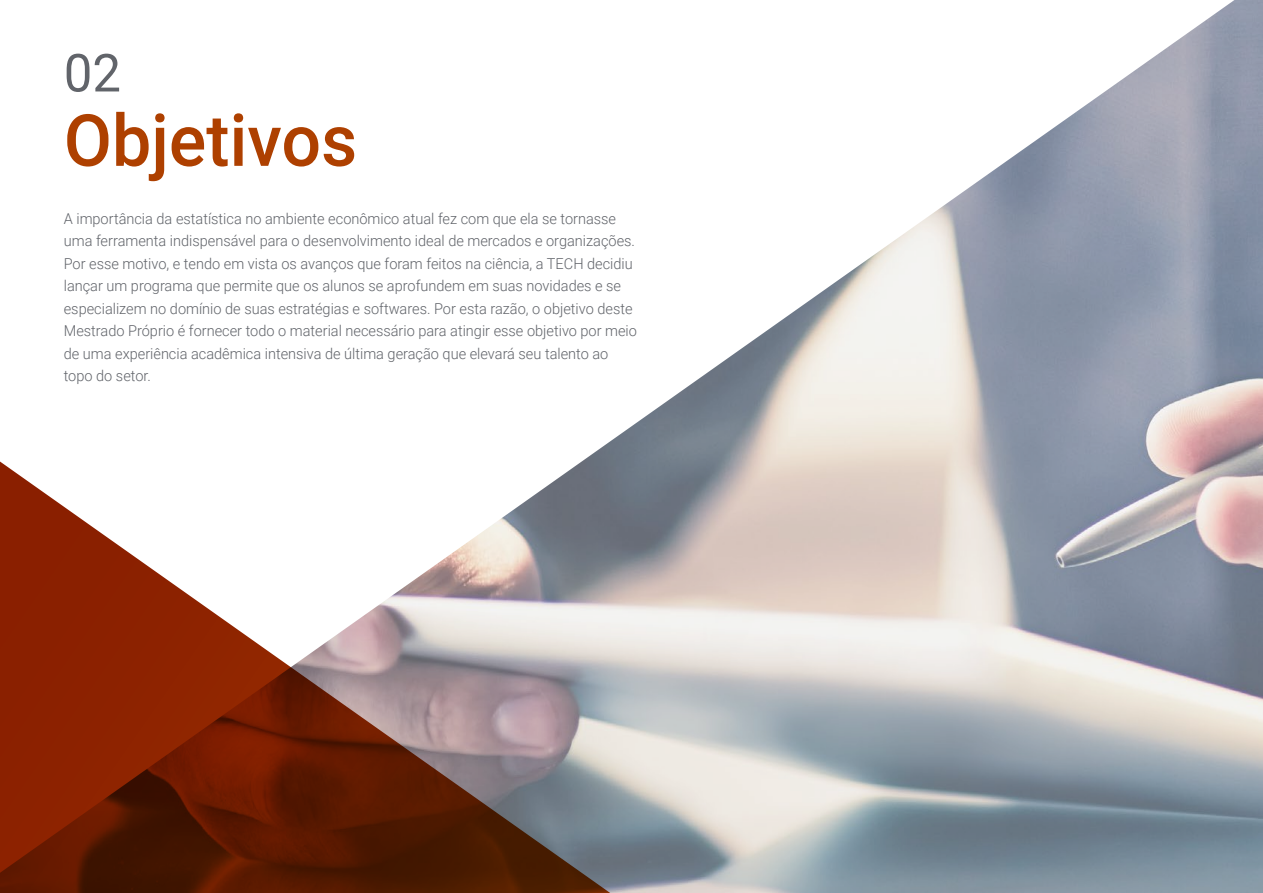
<style>
.page{position:relative;width:1263px;height:893px;background:#fff}
.page>*{position:absolute;margin:0;border:0;box-sizing:border-box;transform-origin:0 0}
.t1{font:500 72px "Roboto";color:#ae4000}
.t2{font:52.5px "Roboto";color:#61646a}
.t3{font:300 15px/22.5px "Roboto";color:#61646a}
</style>
<div class="page">
<img style="left:604px;top:0;width:659px;height:893px">
<svg style="left:0;top:446px;width:640px;height:447px"></svg>
<h2 class="t2" style="left:64px;top:36px;width:59px">02</h2>
<h1 class="t1" style="left:64px;top:90px;width:295px">Objetivos</h1>
<p class="t3" style="left:64px;top:207px;width:575px">A importância da estatística no ambiente econômico atual fez com que ela se tornasse uma ferramenta indispensável para o desenvolvimento ideal de mercados e organizações.<br>Por esse motivo, e tendo em vista os avanços que foram feitos na ciência, a TECH decidiu lançar um programa que permite que os alunos se aprofundem em suas novidades e se especializem no domínio de suas estratégias e softwares. Por esta razão, o objetivo deste Mestrado Próprio é fornecer todo o material necessário para atingir esse objetivo por meio de uma experiência acadêmica intensiva de última geração que elevará seu talento ao topo do setor.</p>
</div>
